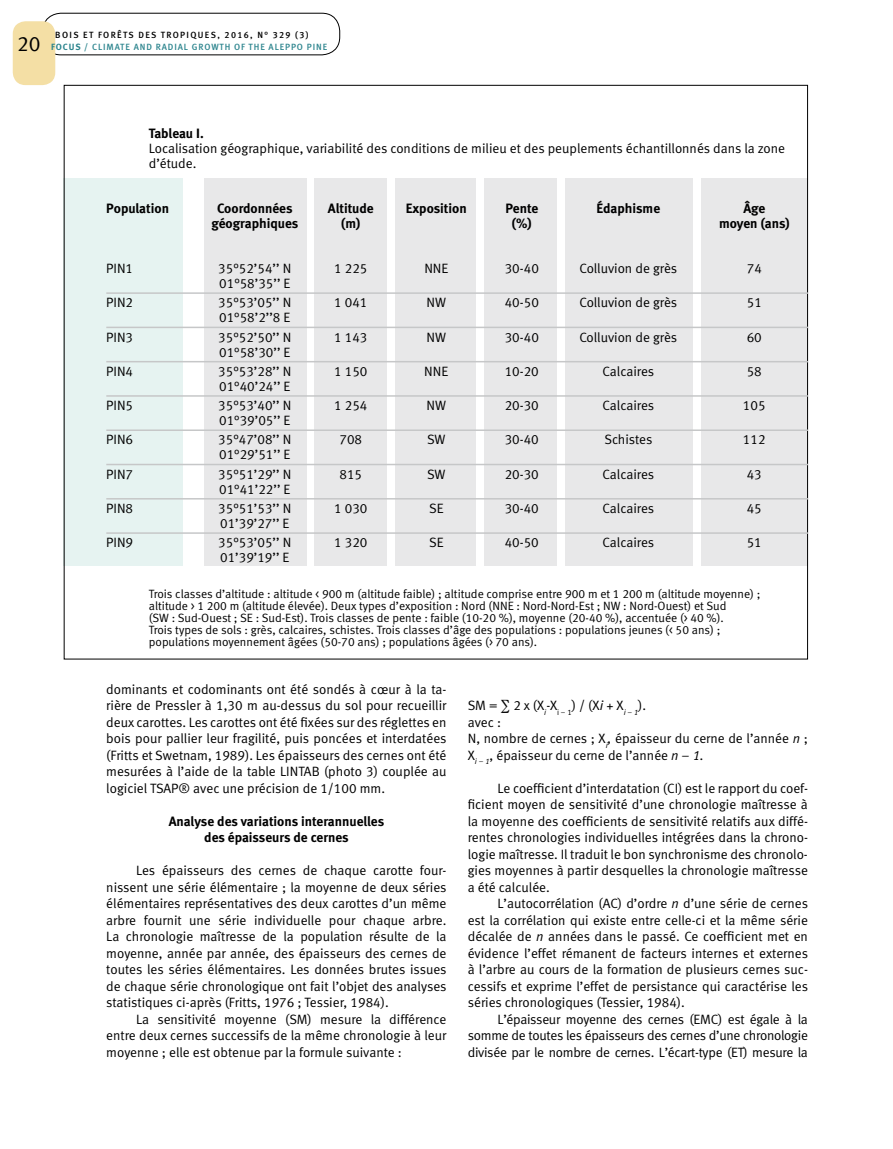
<style>
.page{position:relative;width:893px;height:1149px;background:#fff}
.page>*{position:absolute;margin:0;border:0;box-sizing:border-box;transform-origin:0 0}
.t1{font:21px "Meta Normal LF";color:#000}
.t2{font:13.5px/16.5px "Meta Normal LF";color:#000;text-align:justify}
.t3{font:13.5px/16.5px "Meta Bold LF";color:#000;text-align:center}
.t4{font:12px/12px "Meta Normal LF";color:#000}
.t5{font:9px/12px "Meta Medium LF";letter-spacing:.1em;color:#000}
.s1{font-family:"Meta Bold LF";color:#2d858e}
.s2{color:#2d858e}
.s3{font-style:italic}
</style>
<div class="page">
<div style="left:43px;top:13px;width:297px;height:42px;border:1px solid #000;border-radius:18px"></div>
<div style="left:13px;top:21px;width:42px;height:64px;background:#f4dfa5;border-radius:13px"></div>
<div style="left:204px;top:178px;width:102px;height:387px;background:#e8e8e9"></div>
<div style="left:315px;top:178px;width:72px;height:387px;background:#e8e8e9"></div>
<div style="left:395px;top:178px;width:81px;height:387px;background:#e8e8e9"></div>
<div style="left:485px;top:178px;width:72px;height:387px;background:#e8e8e9"></div>
<div style="left:566px;top:178px;width:127px;height:387px;background:#e8e8e9"></div>
<div style="left:702px;top:178px;width:106px;height:387px;background:#e8e8e9"></div>
<div style="left:64px;top:178px;width:119px;height:387px;background:#e6f3f1"></div>
<hr style="left:106px;top:292px;width:702px;height:2px;background:#c6c7c8">
<hr style="left:106px;top:326px;width:702px;height:2px;background:#c6c7c8">
<hr style="left:106px;top:361px;width:702px;height:1px;background:#c6c7c8">
<hr style="left:106px;top:395px;width:702px;height:1px;background:#c6c7c8">
<hr style="left:106px;top:429px;width:702px;height:2px;background:#c6c7c8">
<hr style="left:106px;top:463px;width:702px;height:2px;background:#c6c7c8">
<hr style="left:106px;top:498px;width:702px;height:1px;background:#c6c7c8">
<hr style="left:106px;top:532px;width:702px;height:1px;background:#c6c7c8">
<h1 class="t1" style="left:17px;top:32px;width:25px">20</h1>
<p class="t5" style="left:51px;top:28px;width:278px;text-indent:4px">BOIS ET FORÊTS DES TROPIQUES, 2016, N° 329 (3)<br><span class="s1">FOCUS /</span> <span class="s2">CLIMATE AND RADIAL GROWTH OF THE ALEPPO PINE</span></p>
<p class="t3" style="left:149px;top:125px;width:56px">Tableau I.</p>
<p class="t2" style="left:149px;top:141px;width:638px;line-height:15px">Localisation géographique, variabilité des conditions de milieu et des peuplements échantillonnés dans la zone d’étude.</p>
<p class="t3" style="left:106px;top:200px;width:64px">Population</p>
<p class="t3" style="left:217px;top:200px;width:77px">Coordonnées</p>
<p class="t3" style="left:328px;top:200px;width:47px">Altitude</p>
<p class="t3" style="left:406px;top:200px;width:62px">Exposition</p>
<p class="t3" style="left:505px;top:200px;width:34px">Pente</p>
<p class="t3" style="left:596px;top:200px;width:65px">Édaphisme</p>
<p class="t3" style="left:743px;top:200px;width:24px">Âge</p>
<p class="t3" style="left:211px;top:215px;width:89px">géographiques</p>
<p class="t3" style="left:341px;top:215px;width:21px">(m)</p>
<p class="t3" style="left:512px;top:215px;width:21px">(%)</p>
<p class="t3" style="left:719px;top:215px;width:72px">moyen (ans)</p>
<p class="t2" style="left:106px;top:260px;width:28px">PIN1</p>
<p class="t2" style="left:218px;top:260px;width:75px">35°52’54’’ N</p>
<p class="t2" style="left:334px;top:260px;width:35px">1 225</p>
<p class="t2" style="left:424px;top:260px;width:26px">NNE</p>
<p class="t2" style="left:505px;top:260px;width:36px">30-40</p>
<p class="t2" style="left:579px;top:260px;width:99px">Colluvion de grès</p>
<p class="t2" style="left:747px;top:260px;width:17px">74</p>
<p class="t2" style="left:219px;top:275px;width:73px">01°58’35’’ E</p>
<p class="t2" style="left:106px;top:294px;width:28px">PIN2</p>
<p class="t2" style="left:218px;top:294px;width:75px">35°53’05’’ N</p>
<p class="t2" style="left:334px;top:294px;width:35px">1 041</p>
<p class="t2" style="left:427px;top:294px;width:21px">NW</p>
<p class="t2" style="left:505px;top:294px;width:36px">40-50</p>
<p class="t2" style="left:579px;top:294px;width:99px">Colluvion de grès</p>
<p class="t2" style="left:747px;top:294px;width:17px">51</p>
<p class="t2" style="left:219px;top:309px;width:73px">01°58’2’’8 E</p>
<p class="t2" style="left:106px;top:328px;width:28px">PIN3</p>
<p class="t2" style="left:218px;top:328px;width:75px">35°52’50’’ N</p>
<p class="t2" style="left:334px;top:328px;width:35px">1 143</p>
<p class="t2" style="left:427px;top:328px;width:21px">NW</p>
<p class="t2" style="left:505px;top:328px;width:36px">30-40</p>
<p class="t2" style="left:579px;top:328px;width:99px">Colluvion de grès</p>
<p class="t2" style="left:747px;top:328px;width:17px">60</p>
<p class="t2" style="left:219px;top:343px;width:73px">01°58’30’’ E</p>
<p class="t2" style="left:106px;top:363px;width:28px">PIN4</p>
<p class="t2" style="left:218px;top:363px;width:75px">35°53’28’’ N</p>
<p class="t2" style="left:334px;top:363px;width:35px">1 150</p>
<p class="t2" style="left:424px;top:363px;width:26px">NNE</p>
<p class="t2" style="left:505px;top:363px;width:36px">10-20</p>
<p class="t2" style="left:602px;top:363px;width:53px">Calcaires</p>
<p class="t2" style="left:747px;top:363px;width:17px">58</p>
<p class="t2" style="left:219px;top:378px;width:73px">01°40’24’’ E</p>
<p class="t2" style="left:106px;top:397px;width:28px">PIN5</p>
<p class="t2" style="left:218px;top:397px;width:75px">35°53’40’’ N</p>
<p class="t2" style="left:334px;top:397px;width:35px">1 254</p>
<p class="t2" style="left:427px;top:397px;width:21px">NW</p>
<p class="t2" style="left:505px;top:397px;width:36px">20-30</p>
<p class="t2" style="left:602px;top:397px;width:53px">Calcaires</p>
<p class="t2" style="left:743px;top:397px;width:24px">105</p>
<p class="t2" style="left:219px;top:412px;width:73px">01°39’05’’ E</p>
<p class="t2" style="left:106px;top:431px;width:28px">PIN6</p>
<p class="t2" style="left:218px;top:431px;width:75px">35°47’08’’ N</p>
<p class="t2" style="left:339px;top:431px;width:24px">708</p>
<p class="t2" style="left:427px;top:431px;width:20px">SW</p>
<p class="t2" style="left:505px;top:431px;width:36px">30-40</p>
<p class="t2" style="left:604px;top:431px;width:50px">Schistes</p>
<p class="t2" style="left:743px;top:431px;width:24px">112</p>
<p class="t2" style="left:219px;top:446px;width:73px">01°29’51’’ E</p>
<p class="t2" style="left:106px;top:465px;width:28px">PIN7</p>
<p class="t2" style="left:218px;top:465px;width:75px">35°51’29’’ N</p>
<p class="t2" style="left:339px;top:465px;width:24px">815</p>
<p class="t2" style="left:427px;top:465px;width:20px">SW</p>
<p class="t2" style="left:505px;top:465px;width:36px">20-30</p>
<p class="t2" style="left:602px;top:465px;width:53px">Calcaires</p>
<p class="t2" style="left:747px;top:465px;width:17px">43</p>
<p class="t2" style="left:219px;top:480px;width:73px">01°41’22’’ E</p>
<p class="t2" style="left:106px;top:500px;width:28px">PIN8</p>
<p class="t2" style="left:218px;top:500px;width:75px">35°51’53’’ N</p>
<p class="t2" style="left:334px;top:500px;width:35px">1 030</p>
<p class="t2" style="left:429px;top:500px;width:16px">SE</p>
<p class="t2" style="left:505px;top:500px;width:36px">30-40</p>
<p class="t2" style="left:602px;top:500px;width:53px">Calcaires</p>
<p class="t2" style="left:747px;top:500px;width:17px">45</p>
<p class="t2" style="left:220px;top:515px;width:71px">01’39’27’’ E</p>
<p class="t2" style="left:106px;top:534px;width:28px">PIN9</p>
<p class="t2" style="left:218px;top:534px;width:75px">35°53’05’’ N</p>
<p class="t2" style="left:334px;top:534px;width:35px">1 320</p>
<p class="t2" style="left:429px;top:534px;width:16px">SE</p>
<p class="t2" style="left:505px;top:534px;width:36px">40-50</p>
<p class="t2" style="left:602px;top:534px;width:53px">Calcaires</p>
<p class="t2" style="left:747px;top:534px;width:17px">51</p>
<p class="t2" style="left:220px;top:549px;width:71px">01’39’19’’ E</p>
<p class="t4" style="left:149px;top:588px;width:613px">Trois classes d’altitude : altitude &lt; 900 m (altitude faible) ; altitude comprise entre 900 m et 1 200 m (altitude moyenne) ; altitude &gt; 1 200 m (altitude élevée). Deux types d’exposition : Nord (NNE : Nord-Nord-Est ; NW : Nord-Ouest) et Sud<br>(SW : Sud-Ouest ; SE : Sud-Est). Trois classes de pente : faible (10-20 %), moyenne (20-40 %), accentuée (&gt; 40 %).<br>Trois types de sols : grès, calcaires, schistes. Trois classes d’âge des populations : populations jeunes (&lt; 50 ans) ; populations moyennement âgées (50-70 ans) ; populations âgées (&gt; 70 ans).</p>
<p class="t2" style="left:106px;top:680px;width:342px">dominants et codominants ont été sondés à cœur à la ta&shy;rière de Pressler à 1,30 m au-dessus du sol pour recueillir deux carottes. Les carottes ont été fixées sur des réglettes en bois pour pallier leur fragilité, puis poncées et interdatées (Fritts et Swetnam, 1989). Les épaisseurs des cernes ont été mesurées à l’aide de la table LINTAB (photo 3) couplée au logiciel TSAP® avec une précision de 1/100 mm.</p>
<p class="t3" style="left:169px;top:812px;width:217px">Analyse des variations interannuelles des épaisseurs de cernes</p>
<p class="t2" style="left:106px;top:861px;width:342px;text-indent:30px">Les épaisseurs des cernes de chaque carotte four&shy;nissent une série élémentaire ; la moyenne de deux séries élémentaires représentatives des deux carottes d’un même arbre fournit une série individuelle pour chaque arbre.<br>La chronologie maîtresse de la population résulte de la moyenne, année par année, des épaisseurs des cernes de toutes les séries élémentaires. Les données brutes issues de chaque série chronologique ont fait l’objet des analyses statistiques ci-après (Fritts, 1976 ; Tessier, 1984).</p>
<p class="t2" style="left:106px;top:1010px;width:342px;text-indent:30px">La sensitivité moyenne (SM) mesure la différence entre deux cernes successifs de la même chronologie à leur moyenne ; elle est obtenue par la formule suivante :</p>
<p class="t2" style="left:468px;top:696px;width:342px;text-align:left">SM = ∑ 2 x (X<sub>i</sub>-X<sub>i</sub> <sub>–</sub> <sub>1</sub>) / (X<span class="s3">i</span> + X<sub>i</sub> <sub>–</sub> <sub>1</sub>).<br>avec :<br>N, nombre de cernes ; X<sub>i</sub><span class="s3">,</span> épaisseur du cerne de l’année <span class="s3">n</span> ; X<sub>i</sub> <sub>–</sub> <sub>1</sub>, épaisseur du cerne de l’année <span class="s3">n – 1.</span></p>
<p class="t2" style="left:468px;top:779px;width:342px;text-indent:30px">Le coefficient d’interdatation (CI) est le rapport du coef&shy;ficient moyen de sensitivité d’une chronologie maîtresse à la moyenne des coefficients de sensitivité relatifs aux diffé&shy;rentes chronologies individuelles intégrées dans la chrono&shy;logie maîtresse. Il traduit le bon synchronisme des chronolo&shy;gies moyennes à partir desquelles la chronologie maîtresse a été calculée.</p>
<p class="t2" style="left:468px;top:894px;width:342px;text-indent:30px">L’autocorrélation (AC) d’ordre <span class="s3">n</span> d’une série de cernes est la corrélation qui existe entre celle-ci et la même série décalée de <span class="s3">n</span> années dans le passé. Ce coefficient met en évidence l’effet rémanent de facteurs internes et externes à l’arbre au cours de la formation de plusieurs cernes suc&shy;cessifs et exprime l’effet de persistance qui caractérise les séries chronologiques (Tessier, 1984).</p>
<p class="t2" style="left:468px;top:1010px;width:342px;text-indent:30px">L’épaisseur moyenne des cernes (EMC) est égale à la somme de toutes les épaisseurs des cernes d’une chronologie divisée par le nombre de cernes. L’écart-type (ET) mesure la</p>
</div>
